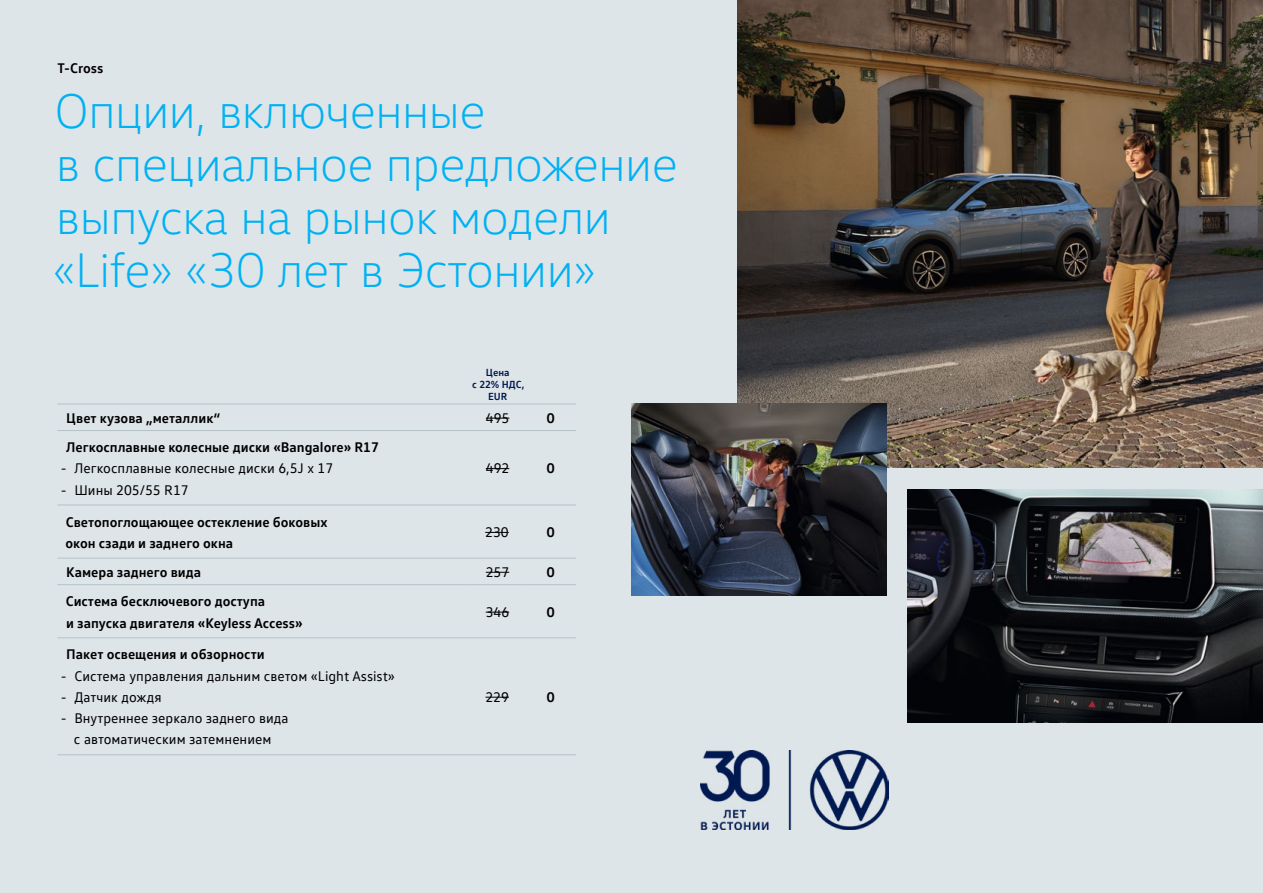
<style>
.page{position:relative;width:1263px;height:893px;background:#dee5e9}
.page>*{position:absolute;margin:0;border:0;box-sizing:border-box;transform-origin:0 0}
.Virsraksts_L{font:300 49.5px/53.1px "VW Head";letter-spacing:-.01em;color:#00b1f3}
.pamats_5mm{font:700 14.25px/21.3px "VW Text";color:#000}
.pamats_5mm-2{font:14.25px/21.3px "VW Text";color:#000;text-align:center}
.Virsraksts_M{font:700 14.25px "VW Text";letter-spacing:-.005em;color:#000}
.t1{font:700 10.5px/12px "VW Text";color:#001850;text-align:center}
</style>
<div class="page">
<img style="left:738px;top:0;width:525px;height:468px">
<img style="left:908px;top:489px;width:355px;height:234px">
<hr style="left:57px;top:404px;width:413px;height:1px;background:#b4c1c7">
<hr style="left:57px;top:430px;width:413px;height:1px;background:#b4c1c7">
<hr style="left:57px;top:505px;width:413px;height:1px;background:#b4c1c7">
<hr style="left:57px;top:558px;width:413px;height:1px;background:#b4c1c7">
<hr style="left:57px;top:584px;width:413px;height:1px;background:#b4c1c7">
<hr style="left:57px;top:638px;width:413px;height:1px;background:#b4c1c7">
<hr style="left:57px;top:754px;width:413px;height:1px;background:#b4c1c7">
<hr style="left:470px;top:404px;width:55px;height:1px;background:#b4c1c7">
<hr style="left:525px;top:404px;width:51px;height:1px;background:#b4c1c7">
<hr style="left:470px;top:430px;width:55px;height:1px;background:#b4c1c7">
<hr style="left:525px;top:430px;width:51px;height:1px;background:#b4c1c7">
<hr style="left:470px;top:505px;width:55px;height:1px;background:#b4c1c7">
<hr style="left:525px;top:505px;width:51px;height:1px;background:#b4c1c7">
<hr style="left:470px;top:558px;width:55px;height:1px;background:#b4c1c7">
<hr style="left:525px;top:558px;width:51px;height:1px;background:#b4c1c7">
<hr style="left:470px;top:584px;width:55px;height:1px;background:#b4c1c7">
<hr style="left:525px;top:584px;width:51px;height:1px;background:#b4c1c7">
<hr style="left:470px;top:638px;width:55px;height:1px;background:#b4c1c7">
<hr style="left:525px;top:638px;width:51px;height:1px;background:#b4c1c7">
<hr style="left:470px;top:754px;width:55px;height:1px;background:#b4c1c7">
<hr style="left:525px;top:754px;width:51px;height:1px;background:#b4c1c7">
<svg style="left:486px;top:418px;width:23px;height:1px"></svg>
<svg style="left:486px;top:468px;width:23px;height:1px"></svg>
<svg style="left:485px;top:532px;width:24px;height:1px"></svg>
<svg style="left:486px;top:572px;width:23px;height:1px"></svg>
<svg style="left:486px;top:612px;width:23px;height:1px"></svg>
<svg style="left:485px;top:697px;width:24px;height:1px"></svg>
<img style="left:631px;top:404px;width:256px;height:191px">
<img style="left:700px;top:750px;width:189px;height:79px">
<p class="Virsraksts_M" style="left:57px;top:59px;width:47px">T-Cross</p>
<p class="Virsraksts_L" style="left:53px;top:84px;width:627px">Опции, включенные<br>в специальное предложение выпуска на рынок модели «Life» «30 лет в Эстонии»</p>
<p class="t1" style="left:472px;top:366px;width:54px">Цена<br>с 22% НДС,<br>EUR</p>
<p class="pamats_5mm" style="left:66px;top:407px;width:155px">Цвет кузова „металлик“</p>
<p class="pamats_5mm-2" style="left:486px;top:407px;width:25px">495</p>
<p class="pamats_5mm" style="left:547px;top:407px;width:9px">0</p>
<p class="pamats_5mm" style="left:66px;top:436px;width:314px">Легкосплавные колесные диски «Bangalore» R17</p>
<p class="pamats_5mm-2" style="left:61px;top:457px;width:274px">- Легкосплавные колесные диски 6,5J x 17</p>
<p class="pamats_5mm-2" style="left:61px;top:479px;width:129px">- Шины 205/55 R17</p>
<p class="pamats_5mm-2" style="left:486px;top:457px;width:25px">492</p>
<p class="pamats_5mm" style="left:547px;top:457px;width:9px">0</p>
<p class="pamats_5mm" style="left:65px;top:510px;width:264px">Светопоглощающее остекление боковых окон сзади и заднего окна</p>
<p class="pamats_5mm-2" style="left:485px;top:521px;width:25px">230</p>
<p class="pamats_5mm" style="left:547px;top:521px;width:9px">0</p>
<p class="pamats_5mm" style="left:66px;top:561px;width:136px">Камера заднего вида</p>
<p class="pamats_5mm-2" style="left:486px;top:561px;width:25px">257</p>
<p class="pamats_5mm" style="left:547px;top:561px;width:9px">0</p>
<p class="pamats_5mm" style="left:66px;top:590px;width:238px">Система бесключевого доступа<br>и запуска двигателя «Keyless Access»</p>
<p class="pamats_5mm-2" style="left:486px;top:601px;width:25px">346</p>
<p class="pamats_5mm" style="left:547px;top:601px;width:9px">0</p>
<p class="pamats_5mm" style="left:66px;top:643px;width:200px">Пакет освещения и обзорности</p>
<p class="pamats_5mm-2" style="left:61px;top:665px;width:336px">- Система управления дальним светом «Light Assist»</p>
<p class="pamats_5mm-2" style="left:61px;top:686px;width:102px">- Датчик дождя</p>
<p class="pamats_5mm-2" style="left:61px;top:707px;width:229px">- Внутреннее зеркало заднего вида с автоматическим затемнением</p>
<p class="pamats_5mm-2" style="left:485px;top:686px;width:25px">229</p>
<p class="pamats_5mm" style="left:547px;top:686px;width:9px">0</p>
</div>
